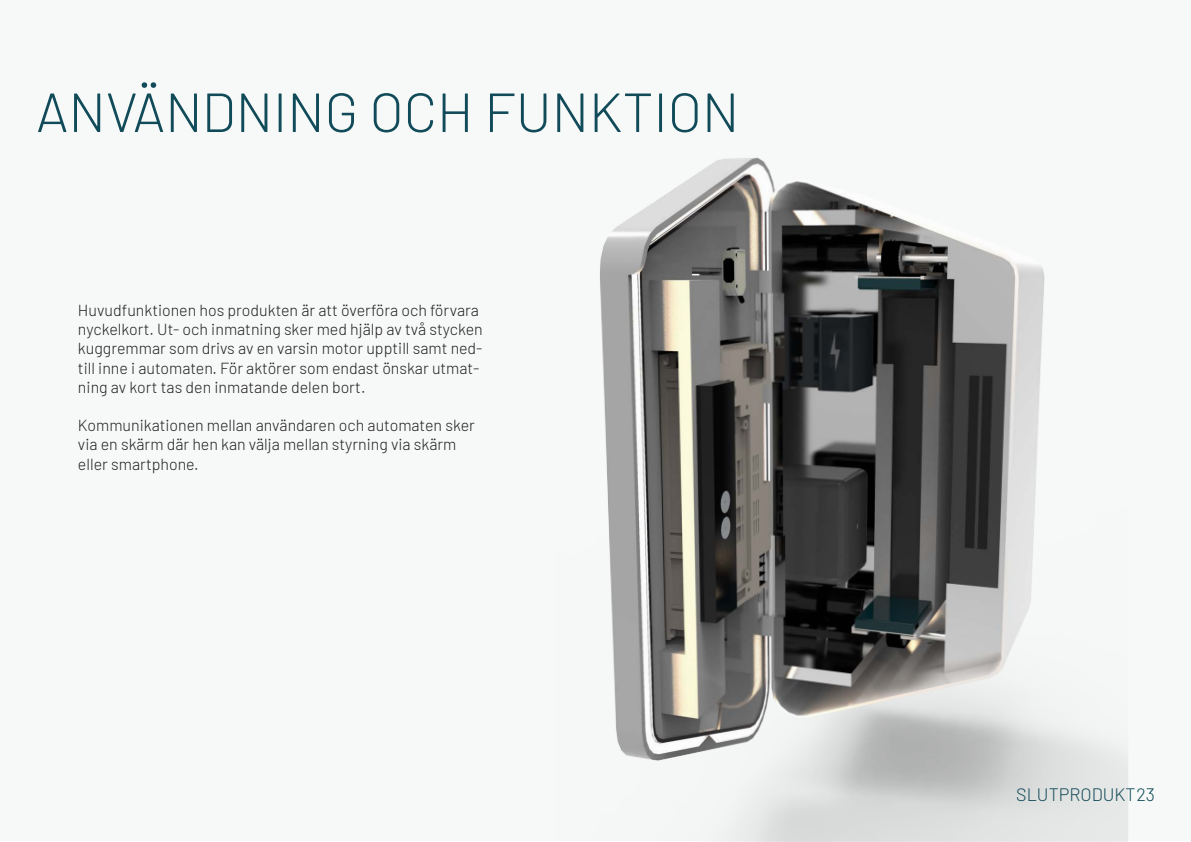
<style>
.page{position:relative;width:1191px;height:842px;background:#fff}
.page>*{position:absolute;margin:0;border:0;box-sizing:border-box;transform-origin:0 0}
.t1{font:300 55px "Barlow";color:#114a58}
.t2{font:300 18px "Barlow";color:#114a58}
.t3{font:300 16px/19.2px "Barlow";color:#231f20}
</style>
<div class="page">
<div style="left:0;top:0;width:1190px;height:841px;background:#f6f9f8"></div>
<img style="left:600px;top:157px;width:528px;height:685px">
<p class="t1" style="left:36px;top:73px;width:705px">ANVÄNDNING OCH FUNKTION</p>
<p class="t3" style="left:78px;top:299px;width:406px">Huvudfunktionen hos produkten är att överföra och förvara nyckelkort. Ut- och inmatning sker med hjälp av två stycken kuggremmar som drivs av en varsin motor upptill samt ned&shy;till inne i automaten. För aktörer som endast önskar utmat&shy;ning av kort tas den inmatande delen bort.</p>
<p class="t3" style="left:78px;top:415px;width:398px">Kommunikationen mellan användaren och automaten sker via en skärm där hen kan välja mellan styrning via skärm eller smartphone.</p>
<p class="t2" style="left:1016px;top:782px;width:140px">SLUTPRODUKT23</p>
</div>
